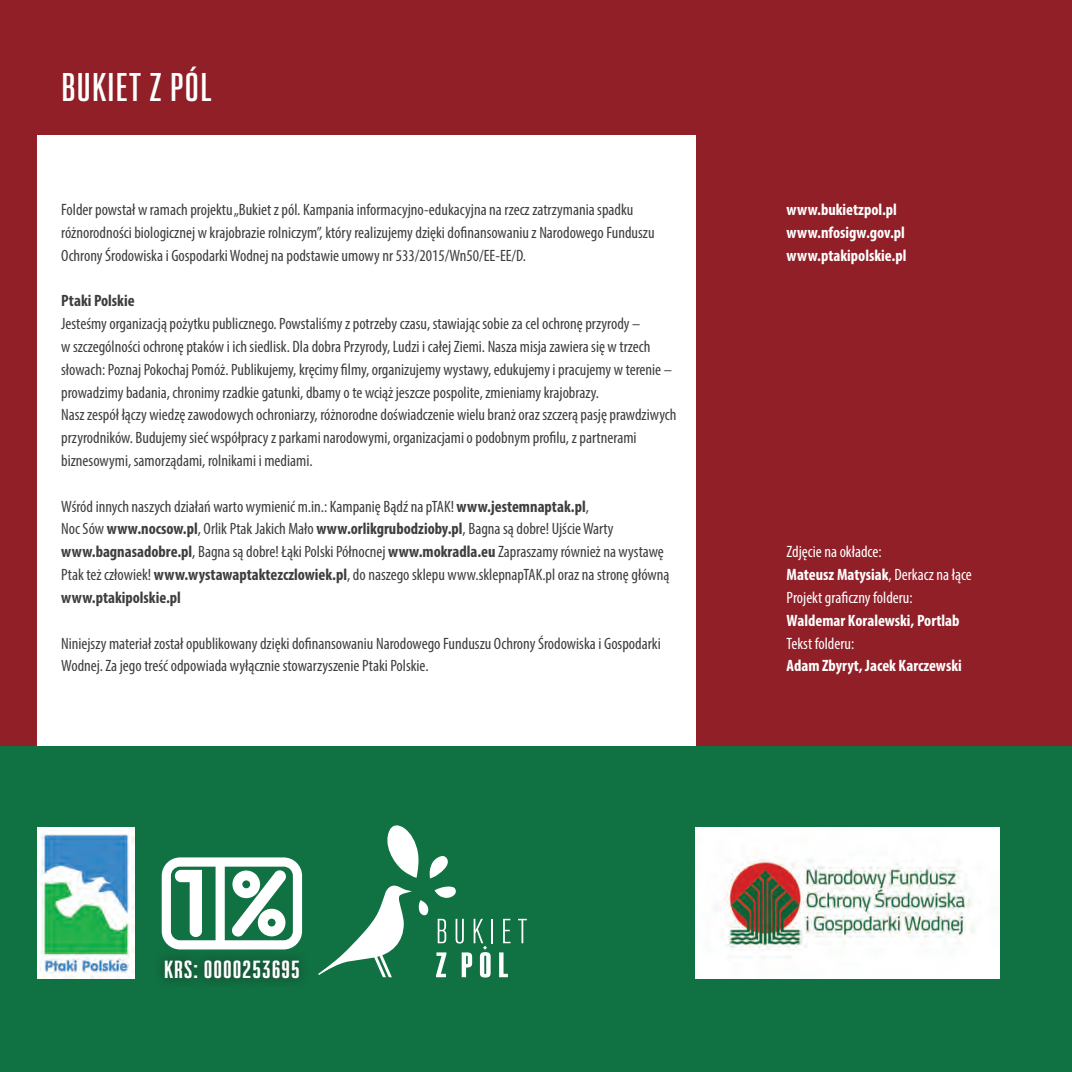
<style>
.page{position:relative;width:1072px;height:1072px;background:#fff}
.page>*{position:absolute;margin:0;border:0;box-sizing:border-box;transform-origin:0 0}
.t1{font:700 35px "Bw Stretch";letter-spacing:.04em;color:#fff}
.t2{font:900 21.53px "Bw Stretch";letter-spacing:.05em;color:#fff}
.t3{font:condensed 16.45px/22.8px "Myriad Pro";color:#3e3e3f}
.t4{font:700 condensed 16.45px/22.8px "Myriad Pro";color:#fff}
.t5{font:condensed 16.45px/22.8px "Myriad Pro";color:#fff}
.t6{font:700 condensed 16.45px "Myriad Pro";color:#3e3e3f}
.s1{font-weight:700}
</style>
<div class="page">
<div style="left:0;top:0;width:1071px;height:747px;background:#901f27"></div>
<div style="left:37px;top:136px;width:658px;height:611px;background:#fff"></div>
<div style="left:0;top:747px;width:1071px;height:324px;background:#107142"></div>
<img style="left:37px;top:827px;width:97px;height:151px">
<svg style="left:162px;top:857px;width:140px;height:92px"></svg>
<div style="left:154px;top:949px;width:156px;height:39px;background:#231f20;opacity:.75"></div>
<img style="left:695px;top:828px;width:304px;height:150px">
<svg style="left:437px;top:918px;width:9px;height:25px"></svg>
<hr style="left:491px;top:918px;width:2px;height:25px;background:#fff">
<svg style="left:503px;top:918px;width:7px;height:25px"></svg>
<svg style="left:518px;top:918px;width:9px;height:25px"></svg>
<svg style="left:436px;top:952px;width:10px;height:25px"></svg>
<svg style="left:499px;top:952px;width:9px;height:25px"></svg>
<svg style="left:455px;top:918px;width:35px;height:59px"></svg>
<svg style="left:387px;top:825px;width:32px;height:52px"></svg>
<svg style="left:429px;top:856px;width:19px;height:22px"></svg>
<svg style="left:434px;top:886px;width:22px;height:11px"></svg>
<svg style="left:418px;top:900px;width:10px;height:15px"></svg>
<svg style="left:318px;top:885px;width:93px;height:92px"></svg>
<h1 class="t1" style="left:61px;top:64px;width:151px">BUKIET Z PÓL</h1>
<p class="t3" style="left:61px;top:198px;width:595px">Folder powstał w ramach projektu „Bukiet z pól. Kampania informacyjno-edukacyjna na rzecz zatrzymania spadku różnorodności biologicznej w krajobrazie rolniczym”, który realizujemy dzięki dofinansowaniu z Narodowego Funduszu<br>Ochrony Środowiska i Gospodarki Wodnej na podstawie umowy nr 533/2015/Wn50/EE-EE/D.</p>
<p class="t6" style="left:61px;top:290px;width:75px">Ptaki Polskie</p>
<p class="t3" style="left:61px;top:312px;width:617px">Jesteśmy organizacją pożytku publicznego. Powstaliśmy z potrzeby czasu, stawiając sobie za cel ochronę przyrody –<br>w szczególności ochronę ptaków i ich siedlisk. Dla dobra Przyrody, Ludzi i całej Ziemi. Nasza misja zawiera się w trzech słowach: Poznaj Pokochaj Pomóż. Publikujemy, kręcimy filmy, organizujemy wystawy, edukujemy i pracujemy w terenie – prowadzimy badania, chronimy rzadkie gatunki, dbamy o te wciąż jeszcze pospolite, zmieniamy krajobrazy.<br>Nasz zespół łączy wiedzę zawodowych ochroniarzy, różnorodne doświadczenie wielu branż oraz szczerą pasję prawdziwych przyrodników. Budujemy sieć współpracy z parkami narodowymi, organizacjami o podobnym profilu, z partnerami biznesowymi, samorządami, rolnikami i mediami.</p>
<p class="t3" style="left:61px;top:494px;width:610px">Wśród innych naszych działań warto wymienić m.in.: Kampanię Bądź na pTAK! <span class="s1">www.jestemnaptak.pl</span>,<br>Noc Sów <span class="s1">www.nocsow.pl</span>, Orlik Ptak Jakich Mało <span class="s1">www.orlikgrubodzioby.pl</span>, Bagna są dobre! Ujście Warty <span class="s1">www.bagnasadobre.pl</span>, Bagna są dobre! Łąki Polski Północnej <span class="s1">www.mokradla.eu</span> Zapraszamy również na wystawę Ptak też człowiek! <span class="s1">www.wystawaptaktezczlowiek.pl</span>, do naszego sklepu www.sklepnapTAK.pl oraz na stronę główną <span class="s1">www.ptakipolskie.pl</span></p>
<p class="t3" style="left:61px;top:631px;width:601px">Niniejszy materiał został opublikowany dzięki dofinansowaniu Narodowego Funduszu Ochrony Środowiska i Gospodarki<br>Wodnej. Za jego treść odpowiada wyłącznie stowarzyszenie Ptaki Polskie.</p>
<p class="t4" style="left:786px;top:198px;width:121px">www.bukietzpol.pl www.nfosigw.gov.pl www.ptakipolskie.pl</p>
<p class="t5" style="left:786px;top:540px;width:187px">Zdjęcie na okładce:<br><span class="s1">Mateusz Matysiak</span>, Derkacz na łące<br>Projekt graficzny folderu:</p>
<p class="t4" style="left:786px;top:608px;width:174px">Waldemar Koralewski, Portlab</p>
<p class="t5" style="left:786px;top:631px;width:69px">Tekst folderu:</p>
<p class="t4" style="left:786px;top:654px;width:177px">Adam Zbyryt, Jacek Karczewski</p>
<h2 class="t2" style="left:164px;top:954px;width:137px">KRS: 0000253695</h2>
</div>
